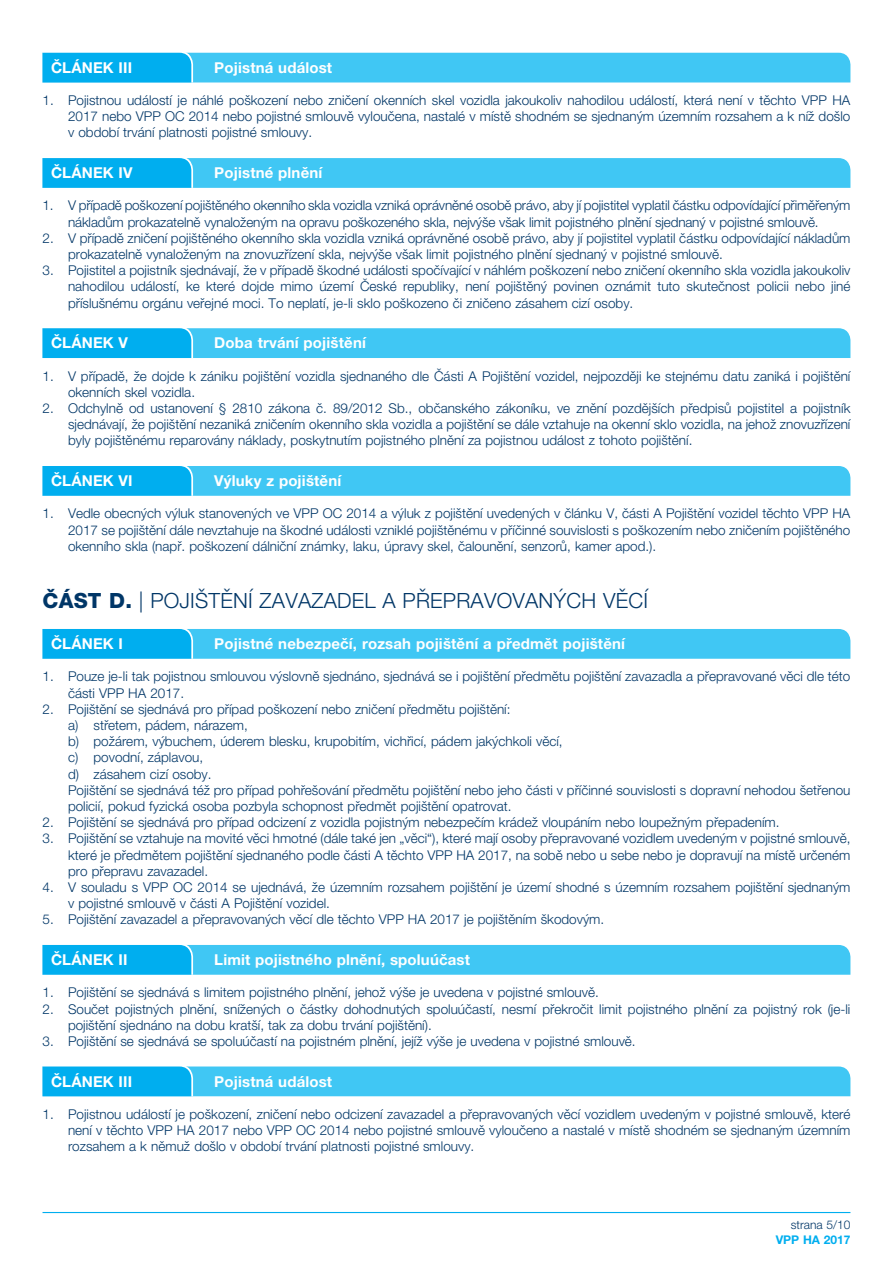
<style>
.page{position:relative;width:893px;height:1263px;background:#fff}
.page>*{position:absolute;margin:0;border:0;box-sizing:border-box;transform-origin:0 0}
.t1{font:300 21px "Helvetica Neue LT Pro";letter-spacing:.01em;color:#003667}
.t2{font:700 15px "Helvetica Neue LT Pro";letter-spacing:.01em;color:#fff}
.t3{font:300 13.5px/16.2px "Helvetica Neue LT Pro";color:#003667}
.t4{font:300 12px "Helvetica Neue LT Pro";color:#003667}
.t5{font:700 12px "Helvetica Neue LT Pro";color:#00aeef}
.s1{font-weight:800}
</style>
<div class="page">
<hr style="left:43px;top:1212px;width:807px;height:1px;background:#00aeef">
<svg style="left:43px;top:52px;width:807px;height:30px;background:#39c3f3"></svg>
<svg style="left:43px;top:158px;width:807px;height:30px;background:#35c2f3"></svg>
<svg style="left:43px;top:328px;width:807px;height:30px;background:#36c2f3"></svg>
<svg style="left:43px;top:466px;width:807px;height:30px;background:#35c2f3"></svg>
<svg style="left:43px;top:629px;width:807px;height:30px;background:#36c2f3"></svg>
<svg style="left:43px;top:944px;width:807px;height:31px;background:#3cc4f3"></svg>
<svg style="left:43px;top:1066px;width:807px;height:30px;background:#38c3f3"></svg>
<p class="t2" style="left:51px;top:58px;width:83px">ČLÁNEK III</p>
<p class="t2" style="left:214px;top:58px;width:119px">Pojistná událost</p>
<p class="t3" style="left:68px;top:92px;width:784px;text-align:justify;text-indent:-26px">1. Pojistnou událostí je náhlé poškození nebo zničení okenních skel vozidla jakoukoliv nahodilou událostí, která není v těchto VPP HA 2017 nebo VPP OC 2014 nebo pojistné smlouvě vyloučena, nastalé v místě shodném se sjednaným územním rozsahem a k níž došlo v období trvání platnosti pojistné smlouvy.</p>
<p class="t2" style="left:51px;top:163px;width:83px">ČLÁNEK IV</p>
<p class="t2" style="left:214px;top:163px;width:110px">Pojistné plnění</p>
<p class="t3" style="left:68px;top:197px;width:784px;text-indent:-26px">1. V případě poškození pojištěného okenního skla vozidla vzniká oprávněné osobě právo, aby jí pojistitel vyplatil částku odpovídající přiměřeným nákladům prokazatelně vynaloženým na opravu poškozeného skla, nejvýše však limit pojistného plnění sjednaný v pojistné smlouvě.</p>
<p class="t3" style="left:68px;top:230px;width:784px;text-indent:-26px">2. V případě zničení pojištěného okenního skla vozidla vzniká oprávněné osobě právo, aby jí pojistitel vyplatil částku odpovídající nákladům prokazatelně vynaloženým na znovuzřízení skla, nejvýše však limit pojistného plnění sjednaný v pojistné smlouvě.</p>
<p class="t3" style="left:68px;top:262px;width:784px;text-align:justify;text-indent:-26px">3. Pojistitel a pojistník sjednávají, že v případě škodné události spočívající v náhlém poškození nebo zničení okenního skla vozidla jakoukoliv nahodilou událostí, ke které dojde mimo území České republiky, není pojištěný povinen oznámit tuto skutečnost policii nebo jiné příslušnému orgánu veřejné moci. To neplatí, je-li sklo poškozeno či zničeno zásahem cizí osoby.</p>
<p class="t2" style="left:51px;top:334px;width:79px">ČLÁNEK V</p>
<p class="t2" style="left:214px;top:334px;width:153px">Doba trvání pojištění</p>
<p class="t3" style="left:68px;top:367px;width:784px;text-indent:-26px">1. V případě, že dojde k zániku pojištění vozidla sjednaného dle Části A Pojištění vozidel, nejpozději ke stejnému datu zaniká i pojištění okenních skel vozidla.</p>
<p class="t3" style="left:68px;top:400px;width:784px;text-align:justify;text-indent:-26px">2. Odchylně od ustanovení § 2810 zákona č. 89/2012 Sb. , občanského zákoníku, ve znění pozdějších předpisů pojistitel a pojistník sjednávají, že pojištění nezaniká zničením okenního skla vozidla a pojištění se dále vztahuje na okenní sklo vozidla, na jehož znovuzřízení byly pojištěnému reparovány náklady, poskytnutím pojistného plnění za pojistnou událost z tohoto pojištění.</p>
<p class="t2" style="left:51px;top:471px;width:83px">ČLÁNEK VI</p>
<p class="t2" style="left:214px;top:471px;width:128px">Výluky z pojištění</p>
<p class="t3" style="left:68px;top:505px;width:784px;text-align:justify;text-indent:-26px">1. Vedle obecných výluk stanovených ve VPP OC 2014 a výluk z pojištění uvedených v článku V, části A Pojištění vozidel těchto VPP HA 2017 se pojištění dále nevztahuje na škodné události vzniklé pojištěnému v příčinné souvislosti s poškozením nebo zničením pojištěného okenního skla (např. poškození dálniční známky, laku, úpravy skel, čalounění, senzorů, kamer apod.).</p>
<h1 class="t1" style="left:43px;top:588px;width:607px"><span class="s1">ČÁST D.</span> | POJIŠTĚNÍ ZAVAZADEL A PŘEPRAVOVANÝCH VĚCÍ</h1>
<p class="t2" style="left:51px;top:634px;width:74px">ČLÁNEK I</p>
<p class="t2" style="left:214px;top:634px;width:412px">Pojistné nebezpečí, rozsah pojištění a předmět pojištění</p>
<p class="t3" style="left:68px;top:668px;width:784px;text-indent:-26px">1. Pouze je-li tak pojistnou smlouvou výslovně sjednáno, sjednává se i pojištění předmětu pojištění zavazadla a přepravované věci dle této části VPP HA 2017.</p>
<p class="t3" style="left:68px;top:700px;width:784px;text-indent:-26px">2. Pojištění se sjednává pro případ poškození nebo zničení předmětu pojištění:<br>a) střetem, pádem, nárazem,<br>b) požárem, výbuchem, úderem blesku, krupobitím, vichřicí, pádem jakýchkoli věcí,<br>c) povodní, záplavou,<br>d) zásahem cizí osoby.<br>Pojištění se sjednává též pro případ pohřešování předmětu pojištění nebo jeho části v příčinné souvislosti s dopravní nehodou šetřenou policií, pokud fyzická osoba pozbyla schopnost předmět pojištění opatrovat.</p>
<p class="t3" style="left:43px;top:814px;width:736px">2. Pojištění se sjednává pro případ odcizení z vozidla pojistným nebezpečím krádež vloupáním nebo loupežným přepadením.</p>
<p class="t3" style="left:68px;top:830px;width:784px;text-align:justify;text-indent:-26px">3. Pojištění se vztahuje na movité věci hmotné (dále také jen „věci“), které mají osoby přepravované vozidlem uvedeným v pojistné smlouvě, které je předmětem pojištění sjednaného podle části A těchto VPP HA 2017, na sobě nebo u sebe nebo je dopravují na místě určeném pro přepravu zavazadel.</p>
<p class="t3" style="left:68px;top:879px;width:784px;text-indent:-26px">4. V souladu s VPP OC 2014 se ujednává, že územním rozsahem pojištění je území shodné s územním rozsahem pojištění sjednaným v pojistné smlouvě v části A Pojištění vozidel.</p>
<p class="t3" style="left:43px;top:911px;width:561px">5. Pojištění zavazadel a přepravovaných věcí dle těchto VPP HA 2017 je pojištěním škodovým.</p>
<p class="t2" style="left:51px;top:950px;width:78px">ČLÁNEK II</p>
<p class="t2" style="left:214px;top:950px;width:257px">Limit pojistného plnění, spoluúčast</p>
<p class="t3" style="left:43px;top:984px;width:555px">1. Pojištění se sjednává s limitem pojistného plnění, jehož výše je uvedena v pojistné smlouvě.</p>
<p class="t3" style="left:68px;top:1000px;width:784px;text-indent:-26px">2. Součet pojistných plnění, snížených o částky dohodnutých spoluúčastí, nesmí překročit limit pojistného plnění za pojistný rok (je-li pojištění sjednáno na dobu kratší, tak za dobu trvání pojištění).</p>
<p class="t3" style="left:43px;top:1033px;width:592px">3. Pojištění se sjednává se spoluúčastí na pojistném plnění, jejíž výše je uvedena v pojistné smlouvě.</p>
<p class="t2" style="left:51px;top:1072px;width:83px">ČLÁNEK III</p>
<p class="t2" style="left:214px;top:1072px;width:119px">Pojistná událost</p>
<p class="t3" style="left:68px;top:1106px;width:784px;text-align:justify;text-indent:-26px">1. Pojistnou událostí je poškození, zničení nebo odcizení zavazadel a přepravovaných věcí vozidlem uvedeným v pojistné smlouvě, které není v těchto VPP HA 2017 nebo VPP OC 2014 nebo pojistné smlouvě vyloučeno a nastalé v místě shodném se sjednaným územním rozsahem a k němuž došlo v období trvání platnosti pojistné smlouvy.</p>
<p class="t4" style="left:791px;top:1218px;width:61px">strana 5/10</p>
<p class="t5" style="left:776px;top:1232px;width:76px">VPP HA 2017</p>
</div>
